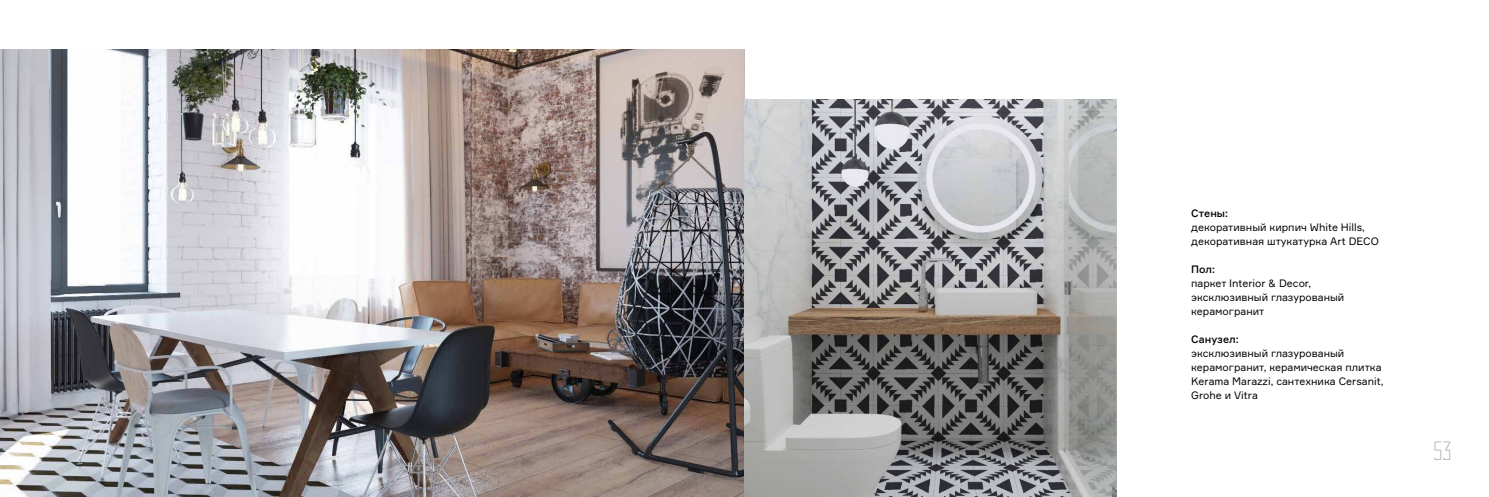
<style>
.page{position:relative;width:1489px;height:497px;background:#fff}
.page>*{position:absolute;margin:0;border:0;box-sizing:border-box;transform-origin:0 0}
.t1{font:300 condensed 26.25px "Rodchenko";color:#b1b2b3}
.t2{font:10.5px/14px "Formular";color:#000}
.t3{font:500 10.5px "Formular";color:#000}
</style>
<div class="page">
<img style="left:0;top:50px;width:744px;height:446px">
<img style="left:744px;top:99px;width:372px;height:397px">
<p class="t3" style="left:1191px;top:206px;width:38px">Стены:</p>
<p class="t2" style="left:1191px;top:219px;width:189px">декоративный кирпич White Hills, декоративная штукатурка Art DECO</p>
<p class="t3" style="left:1191px;top:262px;width:25px">Пол:</p>
<p class="t2" style="left:1191px;top:275px;width:155px">паркет Interior &amp; Decor, эксклюзивный глазурованый керамогранит</p>
<p class="t3" style="left:1191px;top:332px;width:49px">Санузел:</p>
<p class="t2" style="left:1191px;top:345px;width:194px">эксклюзивный глазурованый керамогранит, керамическая плитка<br>Kerama Marazzi, сантехника Cersanit,<br>Grohe и Vitra</p>
<h1 class="t1" style="left:1432px;top:437px;width:20px">53</h1>
</div>
